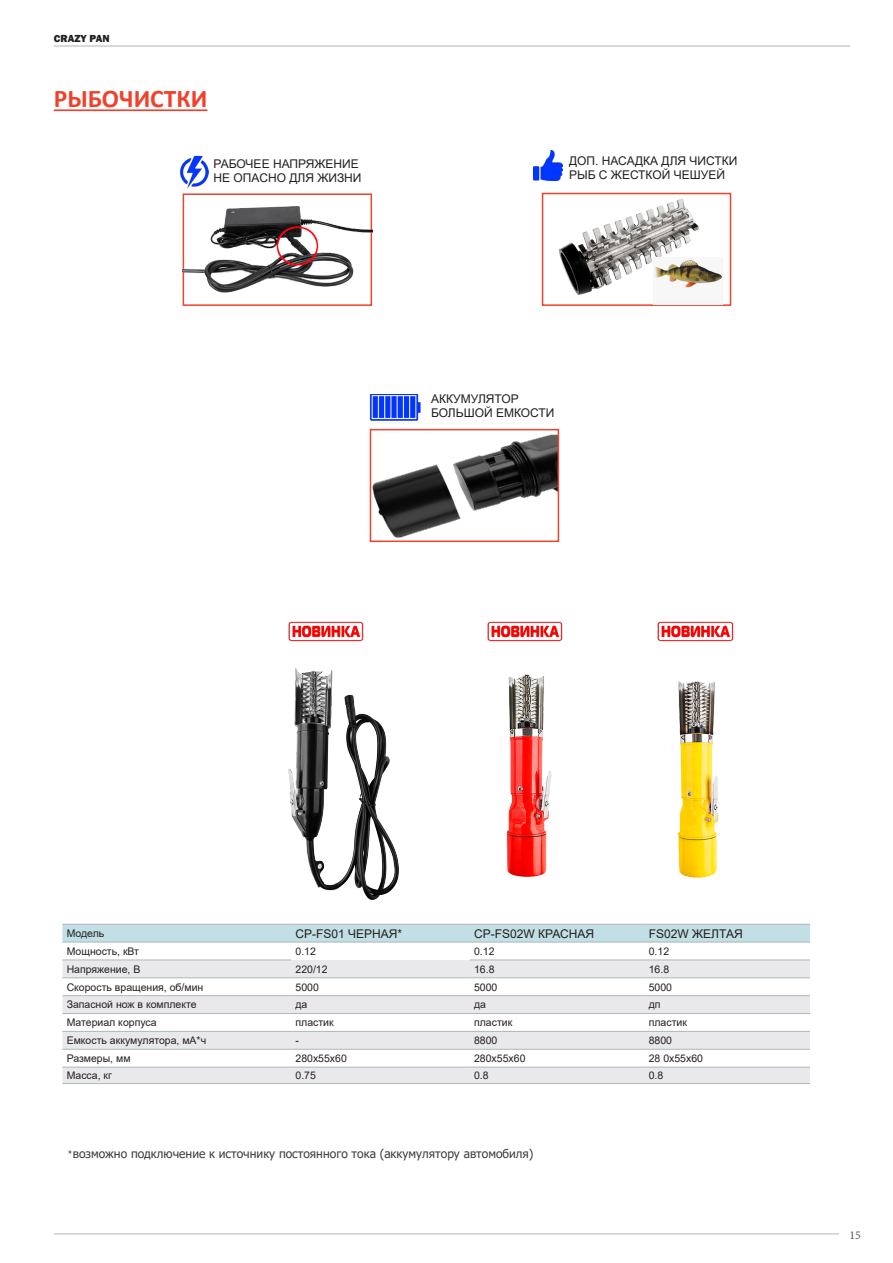
<style>
.page{position:relative;width:893px;height:1263px;background:#fff}
.page>*{position:absolute;margin:0;border:0;box-sizing:border-box;transform-origin:0 0}
.Название_оборудовани{font:700 25.5px "Calibri";color:#ef422d}
.Текст_Головной_строк{font:12px/14.4px "Arial";color:#231f20}
.t1{font:12px "Tahoma";color:#3e3e3f}
.t2{font:12px "Minion Pro";color:#55595a}
.Текст_основной_табли{font:10.5px "Arial";color:#231f20}
.t3{font:800 10.5px "Franklin Gothic";color:#231f20}
.s1{font-family:"Minion Pro"}
</style>
<div class="page">
<hr style="left:54px;top:46px;width:796px;height:1px;background:#b3b6b6">
<hr style="left:54px;top:1234px;width:785px;height:1px;background:#b3b6b6">
<div style="left:542px;top:193px;width:189px;height:113px;border:2px solid #ef422d"></div>
<div style="left:183px;top:193px;width:189px;height:113px;border:2px solid #ef422d"></div>
<hr style="left:54px;top:109px;width:153px;height:2px;background:#ef422d">
<div style="left:62px;top:925px;width:748px;height:17px;background:#c1dfe4"></div>
<svg style="left:62px;top:959px;width:748px;height:1px"></svg>
<svg style="left:62px;top:960px;width:748px;height:123px;fill:#e9e9ec"></svg>
<hr style="left:291px;top:924px;width:179px;height:1px;background:#abb8be">
<hr style="left:470px;top:924px;width:174px;height:1px;background:#abb8be">
<hr style="left:644px;top:924px;width:166px;height:1px;background:#abb8be">
<hr style="left:291px;top:942px;width:179px;height:1px;background:#abb8be">
<hr style="left:470px;top:942px;width:174px;height:1px;background:#abb8be">
<hr style="left:644px;top:942px;width:166px;height:1px;background:#abb8be">
<hr style="left:62px;top:960px;width:229px;height:1px;background:#abb8be">
<hr style="left:470px;top:960px;width:174px;height:1px;background:#abb8be">
<hr style="left:644px;top:960px;width:166px;height:1px;background:#abb8be">
<hr style="left:62px;top:977px;width:229px;height:1px;background:#abb8be">
<hr style="left:291px;top:977px;width:179px;height:1px;background:#abb8be">
<hr style="left:470px;top:977px;width:174px;height:1px;background:#abb8be">
<hr style="left:644px;top:977px;width:166px;height:1px;background:#abb8be">
<hr style="left:62px;top:995px;width:229px;height:1px;background:#abb8be">
<hr style="left:291px;top:995px;width:179px;height:1px;background:#abb8be">
<hr style="left:470px;top:995px;width:174px;height:1px;background:#abb8be">
<hr style="left:644px;top:995px;width:166px;height:1px;background:#abb8be">
<hr style="left:62px;top:1013px;width:229px;height:1px;background:#abb8be">
<hr style="left:291px;top:1013px;width:179px;height:1px;background:#abb8be">
<hr style="left:470px;top:1013px;width:174px;height:1px;background:#abb8be">
<hr style="left:644px;top:1013px;width:166px;height:1px;background:#abb8be">
<hr style="left:62px;top:1031px;width:229px;height:1px;background:#abb8be">
<hr style="left:291px;top:1031px;width:179px;height:1px;background:#abb8be">
<hr style="left:470px;top:1031px;width:174px;height:1px;background:#abb8be">
<hr style="left:644px;top:1031px;width:166px;height:1px;background:#abb8be">
<hr style="left:62px;top:1049px;width:229px;height:1px;background:#abb8be">
<hr style="left:291px;top:1049px;width:179px;height:1px;background:#abb8be">
<hr style="left:470px;top:1049px;width:174px;height:1px;background:#abb8be">
<hr style="left:644px;top:1049px;width:166px;height:1px;background:#abb8be">
<hr style="left:62px;top:1067px;width:229px;height:1px;background:#abb8be">
<hr style="left:291px;top:1067px;width:179px;height:1px;background:#abb8be">
<hr style="left:470px;top:1067px;width:174px;height:1px;background:#abb8be">
<hr style="left:644px;top:1067px;width:166px;height:1px;background:#abb8be">
<hr style="left:62px;top:1083px;width:229px;height:1px;background:#abb8be">
<hr style="left:291px;top:1083px;width:179px;height:1px;background:#abb8be">
<hr style="left:470px;top:1083px;width:174px;height:1px;background:#abb8be">
<hr style="left:644px;top:1083px;width:166px;height:1px;background:#abb8be">
<hr style="left:62px;top:924px;width:229px;height:1px;background:#abb8be">
<hr style="left:62px;top:942px;width:229px;height:1px;background:#abb8be">
<img style="left:288px;top:621px;width:76px;height:21px">
<img style="left:487px;top:621px;width:76px;height:21px">
<img style="left:288px;top:668px;width:111px;height:232px">
<img style="left:506px;top:674px;width:46px;height:203px">
<img style="left:678px;top:681px;width:41px;height:197px">
<img style="left:555px;top:195px;width:146px;height:100px">
<img style="left:657px;top:621px;width:77px;height:21px">
<img style="left:653px;top:257px;width:70px;height:47px">
<img style="left:183px;top:193px;width:189px;height:107px">
<img style="left:180px;top:155px;width:28px;height:33px">
<img style="left:373px;top:434px;width:183px;height:104px">
<div style="left:370px;top:429px;width:189px;height:113px;border:2px solid #ef422d"></div>
<img style="left:370px;top:394px;width:51px;height:27px">
<img style="left:534px;top:150px;width:28px;height:30px">
<p class="t3" style="left:54px;top:31px;width:57px">CRAZY PAN</p>
<p class="Название_оборудовани" style="left:54px;top:81px;width:155px">РЫБОЧИСТКИ</p>
<p class="Текст_Головной_строк" style="left:214px;top:156px;width:147px">РАБОЧЕЕ НАПРЯЖЕНИЕ</p>
<p class="Текст_Головной_строк" style="left:214px;top:170px;width:149px">НЕ ОПАСНО ДЛЯ ЖИЗНИ</p>
<p class="Текст_Головной_строк" style="left:569px;top:153px;width:170px">ДОП. НАСАДКА ДЛЯ ЧИСТКИ<br>РЫБ С ЖЕСТКОЙ ЧЕШУЕЙ</p>
<p class="Текст_Головной_строк" style="left:431px;top:391px;width:89px">АККУМУЛЯТОР</p>
<p class="Текст_Головной_строк" style="left:431px;top:406px;width:125px">БОЛЬШОЙ ЕМКОСТИ</p>
<p class="Текст_основной_табли" style="left:67px;top:926px;width:39px">Модель</p>
<p class="Текст_Головной_строк" style="left:296px;top:926px;width:108px">CP-FS01 ЧЕРНАЯ*</p>
<p class="Текст_Головной_строк" style="left:474px;top:926px;width:121px">CP-FS02W КРАСНАЯ</p>
<p class="Текст_Головной_строк" style="left:649px;top:926px;width:95px">FS02W ЖЕЛТАЯ</p>
<p class="Текст_основной_табли" style="left:67px;top:944px;width:74px">Мощность, кВт</p>
<p class="Текст_основной_табли" style="left:296px;top:944px;width:22px">0.12</p>
<p class="Текст_основной_табли" style="left:474px;top:944px;width:22px">0.12</p>
<p class="Текст_основной_табли" style="left:649px;top:944px;width:22px">0.12</p>
<p class="Текст_основной_табли" style="left:67px;top:962px;width:75px">Напряжение, В</p>
<p class="Текст_основной_табли" style="left:296px;top:962px;width:34px">220/12</p>
<p class="Текст_основной_табли" style="left:474px;top:962px;width:22px">16.8</p>
<p class="Текст_основной_табли" style="left:649px;top:962px;width:22px">16.8</p>
<p class="Текст_основной_табли" style="left:67px;top:980px;width:138px">Скорость вращения, об/мин</p>
<p class="Текст_основной_табли" style="left:296px;top:980px;width:25px">5000</p>
<p class="Текст_основной_табли" style="left:474px;top:980px;width:25px">5000</p>
<p class="Текст_основной_табли" style="left:649px;top:980px;width:25px">5000</p>
<p class="Текст_основной_табли" style="left:67px;top:997px;width:131px">Запасной нож в комплекте</p>
<p class="Текст_основной_табли" style="left:296px;top:997px;width:13px">да</p>
<p class="Текст_основной_табли" style="left:474px;top:997px;width:13px">да</p>
<p class="Текст_основной_табли" style="left:649px;top:997px;width:13px">дп</p>
<p class="Текст_основной_табли" style="left:67px;top:1015px;width:91px">Материал корпуса</p>
<p class="Текст_основной_табли" style="left:296px;top:1015px;width:40px">пластик</p>
<p class="Текст_основной_табли" style="left:474px;top:1015px;width:40px">пластик</p>
<p class="Текст_основной_табли" style="left:649px;top:1015px;width:40px">пластик</p>
<p class="Текст_основной_табли" style="left:67px;top:1033px;width:141px">Емкость аккумулятора, мА*ч</p>
<p class="Текст_основной_табли" style="left:296px;top:1033px;width:5px">-</p>
<p class="Текст_основной_табли" style="left:474px;top:1033px;width:25px">8800</p>
<p class="Текст_основной_табли" style="left:649px;top:1033px;width:25px">8800</p>
<p class="Текст_основной_табли" style="left:67px;top:1051px;width:65px">Размеры, мм</p>
<p class="Текст_основной_табли" style="left:296px;top:1051px;width:53px">280x55x60</p>
<p class="Текст_основной_табли" style="left:474px;top:1051px;width:53px">280x55x60</p>
<p class="Текст_основной_табли" style="left:649px;top:1051px;width:56px">28 0x55x60</p>
<p class="Текст_основной_табли" style="left:67px;top:1068px;width:47px">Масса, кг</p>
<p class="Текст_основной_табли" style="left:296px;top:1068px;width:22px">0.75</p>
<p class="Текст_основной_табли" style="left:474px;top:1068px;width:16px">0.8</p>
<p class="Текст_основной_табли" style="left:649px;top:1068px;width:16px">0.8</p>
<p class="t1" style="left:68px;top:1145px;width:467px"><span class="s1">*</span>возможно подключение к источнику постоянного тока (аккумулятору автомобиля)</p>
<p class="t2" style="left:849px;top:1227px;width:13px">15</p>
</div>
